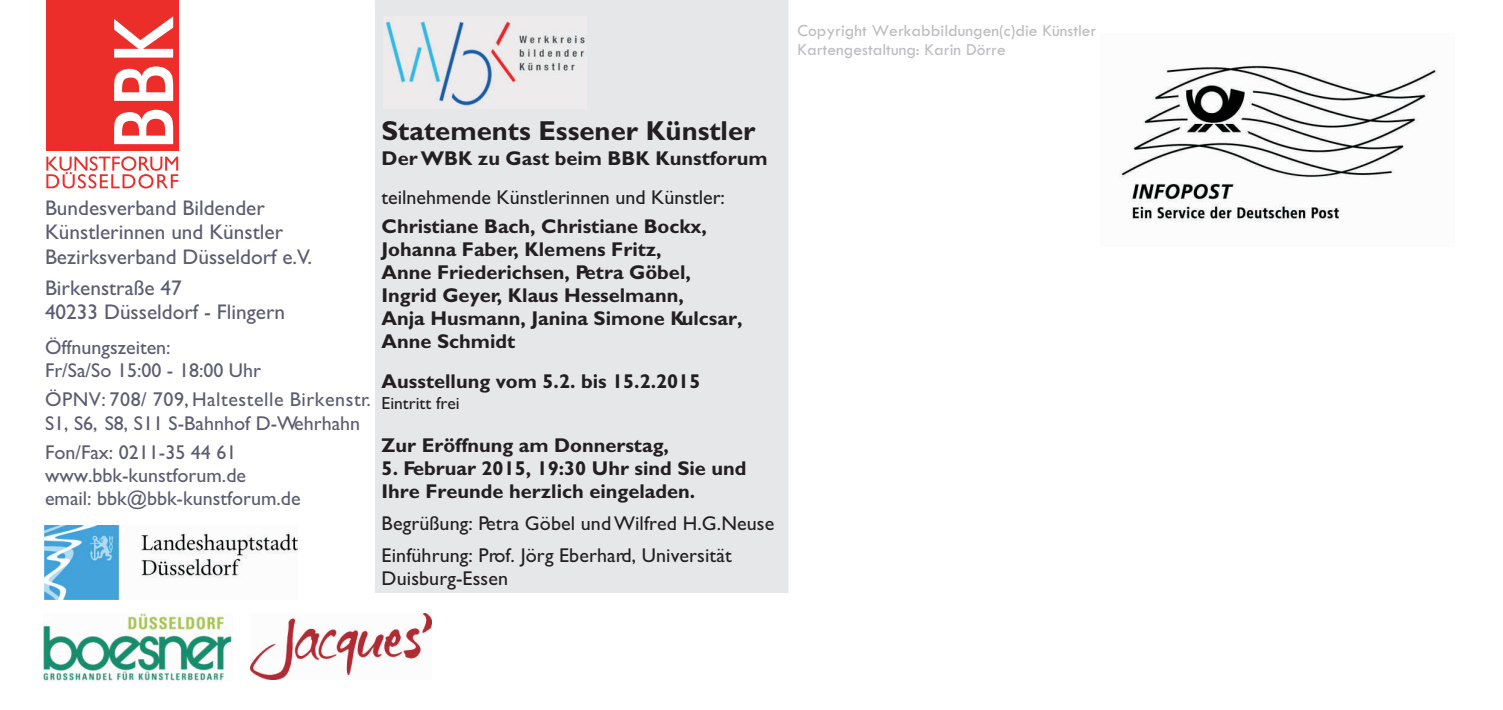
<style>
.page{position:relative;width:1503px;height:710px;background:#fff}
.page>*{position:absolute;margin:0;border:0;box-sizing:border-box;transform-origin:0 0}
.t1{font:700 27.5px "Gill Sans";color:#231f20}
.t2{font:21.25px/24.8px "Gill Sans";color:#5b5c72}
.t3{font:700 20px/23.2px "Gill Sans";color:#231f20}
.t4{font:20px/32px "Gill Sans";letter-spacing:.005em;color:#231f20}
.t5{font:20px/23.2px "Gill Sans";color:#5b5c72}
.t6{font:20px/23.2px "Gill Sans";letter-spacing:.03em;color:#5b5c72}
.t7{font:17.5px/19px "Tw Cen";color:#bcbdc0}
.t8{font:17.5px "Gill Sans";color:#231f20}
</style>
<div class="page">
<div style="left:375px;top:0;width:413px;height:592px;background:#e6e7e9"></div>
<img style="left:1120px;top:65px;width:318px;height:157px">
<svg style="left:46px;top:156px;width:132px;height:32px"></svg>
<div style="left:46px;top:0;width:133px;height:151px;background:#eb2e2a"></div>
<svg style="left:114px;top:16px;width:59px;height:128px"></svg>
<img style="left:250px;top:614px;width:182px;height:65px">
<img style="left:43px;top:614px;width:189px;height:67px">
<img style="left:45px;top:525px;width:253px;height:75px">
<img style="left:386px;top:21px;width:200px;height:85px">
<p class="t7" style="left:797px;top:22px;width:300px">Copyright Werkabbildungen(c)die Künstler<br>Kartengestaltung: Karin Dörre</p>
<p class="t2" style="left:45px;top:198px;width:268px">Bundesverband Bildender<br>Künstlerinnen und Künstler<br>Bezirksverband Düsseldorf e.V.</p>
<p class="t2" style="left:45px;top:277px;width:241px">Birkenstraße 47<br>40233 Düsseldorf - Flingern</p>
<p class="t5" style="left:45px;top:338px;width:217px">Öffnungszeiten:<br>Fr/Sa/So 15:00 - 18:00 Uhr</p>
<p class="t6" style="left:45px;top:390px;width:327px">ÖPNV: 708/ 709, Haltestelle Birkenstr.<br>S1, S6, S8, S11 S-Bahnhof D-Wehrhahn</p>
<p class="t5" style="left:45px;top:442px;width:257px">Fon/Fax: 0211-35 44 61 www.bbk-kunstforum.de<br>email: bbk@bbk-kunstforum.de</p>
<h1 class="t1" style="left:382px;top:121px;width:375px">Statements Essener Künstler</h1>
<p class="t3" style="left:382px;top:149px;width:387px">Der WBK zu Gast beim BBK Kunstforum</p>
<p class="t4" style="left:382px;top:183px;width:345px">teilnehmende Künstlerinnen und Künstler:</p>
<p class="t3" style="left:381px;top:216px;width:362px">Christiane Bach, Christiane Bockx,<br>Johanna Faber, Klemens Fritz,<br>Anne Friederichsen, Petra Göbel,<br>Ingrid Geyer, Klaus Hesselmann,<br>Anja Husmann, Janina Simone Kulcsar,<br>Anne Schmidt</p>
<p class="t3" style="left:382px;top:372px;width:320px">Ausstellung vom 5.2. bis 15.2.2015</p>
<p class="t8" style="left:382px;top:397px;width:79px">Eintritt frei</p>
<p class="t3" style="left:382px;top:436px;width:289px">Zur Eröffnung am Donnerstag,</p>
<p class="t3" style="left:382px;top:459px;width:366px">5. Februar 2015, 19:30 Uhr sind Sie und<br>Ihre Freunde herzlich eingeladen.</p>
<p class="t4" style="left:382px;top:509px;width:394px">Begrüßung: Petra Göbel und Wilfred H.G.Neuse<br>Einführung: Prof. Jörg Eberhard, Universität</p>
<p class="t4" style="left:381px;top:565px;width:128px">Duisburg-Essen</p>
</div>
